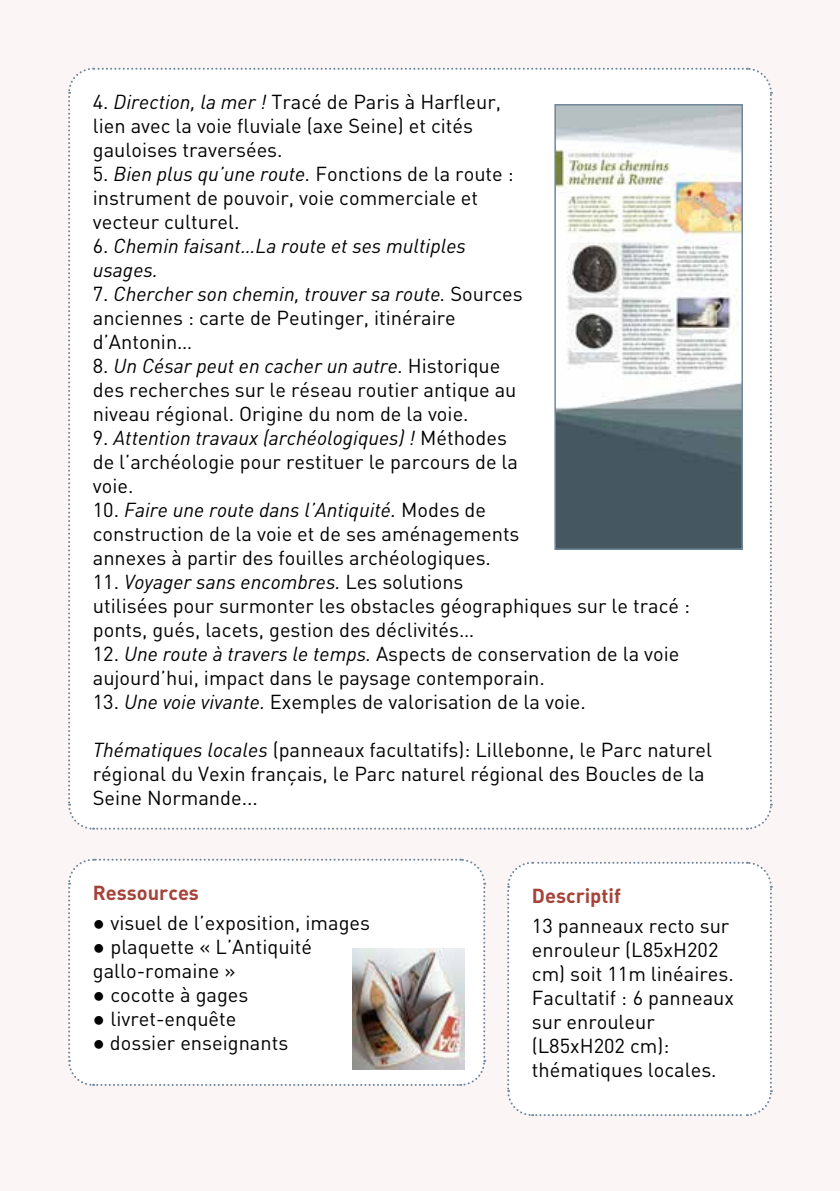
<style>
.page{position:relative;width:840px;height:1191px;background:#fff}
.page>*{position:absolute;margin:0;border:0;box-sizing:border-box;transform-origin:0 0}
.t1{font:20px/24px "DIN";color:#000}
.t2{font:italic 20px/24px "DIN";color:#000}
.t3{font:20px "DIN Bold Alternate";color:#a5433a}
.s1{font-style:italic}
.s2{font-style:normal}
.s3{font-family:"Century Gothic"}
</style>
<div class="page">
<div style="left:0;top:0;width:839px;height:1191px;background:#fbf5f5"></div>
<div style="left:68px;top:67px;width:704px;height:763px;background:#fff"></div>
<div style="left:507px;top:861px;width:265px;height:256px;background:#fff"></div>
<div style="left:68px;top:858px;width:418px;height:228px;background:#fff"></div>
<img style="left:557px;top:107px;width:182px;height:440px">
<div style="left:554px;top:104px;width:188px;height:446px;border:2px solid #708799"></div>
<img style="left:352px;top:948px;width:112px;height:121px">
<p class="t1" style="left:93px;top:89px;width:409px">4. <span class="s1">Direction, la mer !</span> Tracé de Paris à Harfleur, lien avec la voie fluviale (axe Seine) et cités gauloises traversées.</p>
<p class="t1" style="left:93px;top:161px;width:422px">5. <span class="s1">Bien plus qu’une route.</span> Fonctions de la route : instrument de pouvoir, voie commerciale et vecteur culturel.</p>
<p class="t2" style="left:93px;top:233px;width:374px"><span class="s2">6.</span> Chemin faisant…La route et ses multiples usages.</p>
<p class="t1" style="left:93px;top:281px;width:431px">7. <span class="s1">Chercher son chemin, trouver sa route.</span> Sources anciennes : carte de Peutinger, itinéraire d’Antonin…</p>
<p class="t1" style="left:93px;top:353px;width:425px">8. <span class="s1">Un César peut en cacher un autre.</span> Historique des recherches sur le réseau routier antique au niveau régional. Origine du nom de la voie.</p>
<p class="t1" style="left:93px;top:425px;width:426px">9. <span class="s1">Attention travaux (archéologiques) !</span> Méthodes de l’archéologie pour restituer le parcours de la voie.</p>
<p class="t1" style="left:93px;top:497px;width:428px">10. <span class="s1">Faire une route dans l’Antiquité.</span> Modes de construction de la voie et de ses aménagements annexes à partir des fouilles archéologiques.</p>
<p class="t1" style="left:93px;top:569px;width:598px">11. <span class="s1">Voyager sans encombres.</span> Les solutions<br>utilisées pour surmonter les obstacles géographiques sur le tracé : ponts, gués, lacets, gestion des déclivités…</p>
<p class="t1" style="left:93px;top:641px;width:588px">12. <span class="s1">Une route à travers le temps.</span> Aspects de conservation de la voie aujourd’hui, impact dans le paysage contemporain.</p>
<p class="t1" style="left:93px;top:689px;width:494px">13. <span class="s1">Une voie vivante.</span> Exemples de valorisation de la voie.</p>
<p class="t1" style="left:93px;top:737px;width:620px"><span class="s1">Thématiques locales</span> (panneaux facultatifs): Lillebonne, le Parc naturel régional du Vexin français, le Parc naturel régional des Boucles de la<br>Seine Normande...</p>
<p class="t3" style="left:93px;top:879px;width:108px">Ressources</p>
<p class="t1" style="left:93px;top:910px;width:278px"><span class="s3">●</span> visuel de l’exposition, images</p>
<p class="t1" style="left:93px;top:934px;width:220px"><span class="s3">●</span> plaquette « L’Antiquité gallo-romaine »</p>
<p class="t1" style="left:93px;top:982px;width:157px"><span class="s3">●</span> cocotte à gages</p>
<p class="t1" style="left:93px;top:1006px;width:145px"><span class="s3">●</span> livret-enquête</p>
<p class="t1" style="left:93px;top:1030px;width:197px"><span class="s3">●</span> dossier enseignants</p>
<p class="t3" style="left:531px;top:882px;width:90px">Descriptif</p>
<p class="t1" style="left:531px;top:913px;width:203px">13 panneaux recto sur enrouleur (L85xH202 cm) soit 11m linéaires.<br>Facultatif : 6 panneaux sur enrouleur (L85xH202 cm): thématiques locales.</p>
</div>
